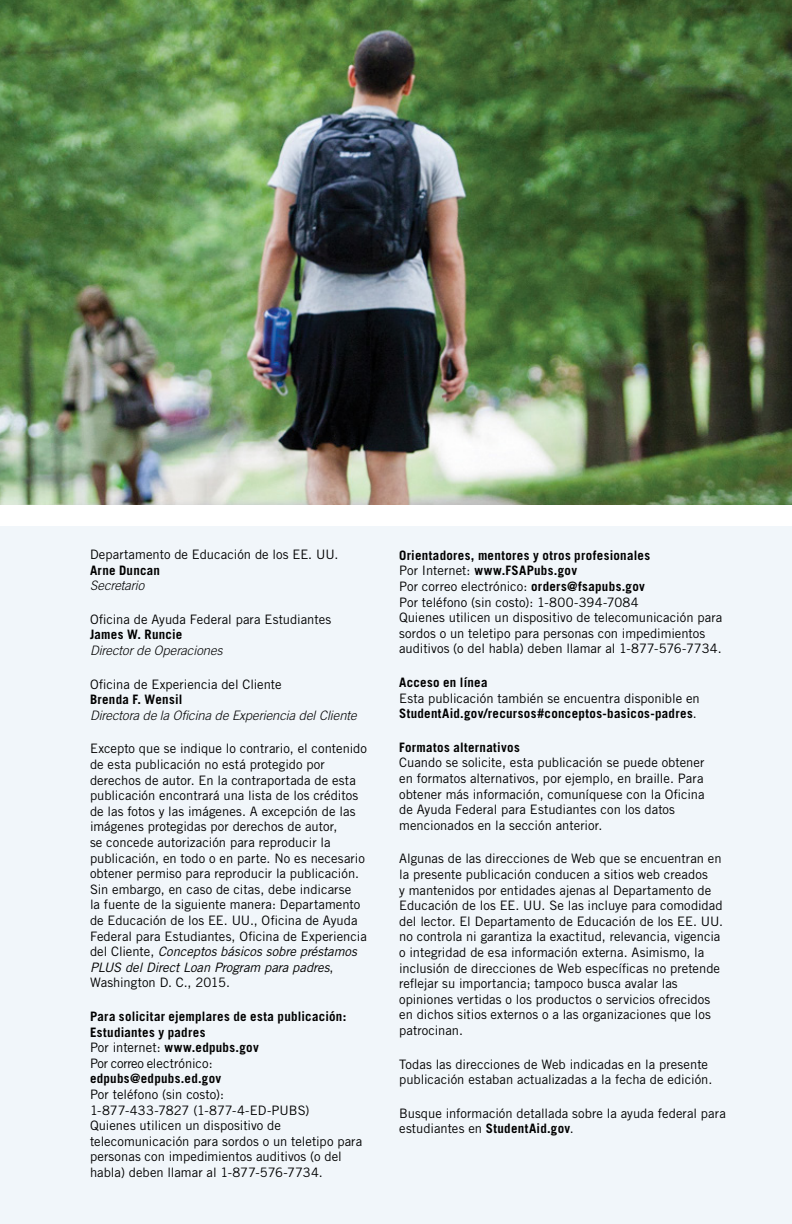
<style>
.page{position:relative;width:792px;height:1224px;background:#fff}
.page>*{position:absolute;margin:0;border:0;box-sizing:border-box;transform-origin:0 0}
.VERSO{font:13px/15.6px "Trade Gothic LT Std";color:#000}
.VERSO-2{font:700 13px/15.6px "Trade Gothic LT Std";letter-spacing:.02em;color:#000}
.VERSO-3{font:italic 300 13px "Trade Gothic LT Std";color:#000}
.s1{font-style:italic}
.s2{font-weight:400}
.s3{font-weight:700}
</style>
<div class="page">
<div style="left:0;top:527px;width:792px;height:697px;background:#f1f6fa"></div>
<img style="left:0;top:0;width:792px;height:504px">
<p class="VERSO" style="left:90px;top:546px;width:250px">Departamento de Educación de los EE. UU.</p>
<p class="VERSO-2" style="left:90px;top:562px;width:72px">Arne Duncan</p>
<p class="VERSO-3" style="left:90px;top:578px;width:56px">Secretario</p>
<p class="VERSO" style="left:90px;top:611px;width:243px">Oficina de Ayuda Federal para Estudiantes</p>
<p class="VERSO-2" style="left:90px;top:627px;width:94px">James W. Runcie</p>
<p class="VERSO-3" style="left:90px;top:643px;width:134px">Director de Operaciones</p>
<p class="VERSO" style="left:90px;top:676px;width:193px">Oficina de Experiencia del Cliente</p>
<p class="VERSO-2" style="left:90px;top:691px;width:94px">Brenda F. Wensil</p>
<p class="VERSO-3" style="left:90px;top:707px;width:268px">Directora de la Oficina de Experiencia del Cliente</p>
<p class="VERSO" style="left:90px;top:741px;width:279px">Excepto que se indique lo contrario, el contenido de esta publicación no está protegido por derechos de autor. En la contraportada de esta publicación encontrará una lista de los créditos de las fotos y las imágenes. A excepción de las imágenes protegidas por derechos de autor,<br>se concede autorización para reproducir la publicación, en todo o en parte. No es necesario obtener permiso para reproducir la publicación.<br>Sin embargo, en caso de citas, debe indicarse<br>la fuente de la siguiente manera: Departamento de Educación de los EE. UU., Oficina de Ayuda Federal para Estudiantes, Oficina de Experiencia del Cliente, <span class="s1">Conceptos básicos sobre préstamos PLUS del Direct Loan Program para padres</span>, Washington D. C., 2015.</p>
<p class="VERSO-2" style="left:90px;top:1008px;width:258px">Para solicitar ejemplares de esta publicación:<br>Estudiantes y padres</p>
<p class="VERSO-2" style="left:90px;top:1039px;width:170px"><span class="s2">Por internet:</span> www.edpubs.gov</p>
<p class="VERSO" style="left:90px;top:1055px;width:124px">Por correo electrónico:</p>
<p class="VERSO" style="left:90px;top:1071px;width:136px"><span class="s3">edpubs@edpubs.ed.gov<br></span>Por teléfono (sin costo):</p>
<p class="VERSO" style="left:90px;top:1102px;width:221px">1-877-433-7827 (1-877-4-ED-PUBS)</p>
<p class="VERSO" style="left:90px;top:1118px;width:274px">Quienes utilicen un dispositivo de telecomunicación para sordos o un teletipo para personas con impedimientos auditivos (o del habla) deben llamar al 1-877-576-7734.</p>
<p class="VERSO-2" style="left:399px;top:547px;width:253px">Orientadores, mentores y otros profesionales</p>
<p class="VERSO-2" style="left:399px;top:563px;width:179px"><span class="s2">Por Internet:</span> www.FSAPubs.gov</p>
<p class="VERSO" style="left:399px;top:578px;width:247px">Por correo electrónico: <span class="s3">orders@fsapubs.gov</span></p>
<p class="VERSO" style="left:399px;top:594px;width:241px">Por teléfono (sin costo): 1-800-394-7084</p>
<p class="VERSO" style="left:399px;top:610px;width:325px">Quienes utilicen un dispositivo de telecomunicación para sordos o un teletipo para personas con impedimientos auditivos (o del habla) deben llamar al 1-877-576-7734.</p>
<p class="VERSO-2" style="left:399px;top:674px;width:90px">Acceso en línea</p>
<p class="VERSO" style="left:399px;top:690px;width:302px">Esta publicación también se encuentra disponible en</p>
<p class="VERSO-2" style="left:399px;top:706px;width:299px">StudentAid.gov/recursos#conceptos-basicos-padres<span class="s2">.</span></p>
<p class="VERSO" style="left:399px;top:739px;width:307px"><span class="s3">Formatos alternativos<br></span>Cuando se solicite, esta publicación se puede obtener en formatos alternativos, por ejemplo, en braille. Para obtener más información, comuníquese con la Oficina de Ayuda Federal para Estudiantes con los datos mencionados en la sección anterior.</p>
<p class="VERSO" style="left:399px;top:851px;width:326px">Algunas de las direcciones de Web que se encuentran en la presente publicación conducen a sitios web creados<br>y mantenidos por entidades ajenas al Departamento de Educación de los EE. UU. Se las incluye para comodidad del lector. El Departamento de Educación de los EE. UU. no controla ni garantiza la exactitud, relevancia, vigencia o integridad de esa información externa. Asimismo, la inclusión de direcciones de Web específicas no pretende reflejar su importancia; tampoco busca avalar las opiniones vertidas o los productos o servicios ofrecidos en dichos sitios externos o a las organizaciones que los patrocinan.</p>
<p class="VERSO" style="left:399px;top:1056px;width:315px">Todas las direcciones de Web indicadas en la presente publicación estaban actualizadas a la fecha de edición.</p>
<p class="VERSO" style="left:399px;top:1105px;width:328px">Busque información detallada sobre la ayuda federal para estudiantes en <span class="s3">StudentAid.gov</span>.</p>
</div>
